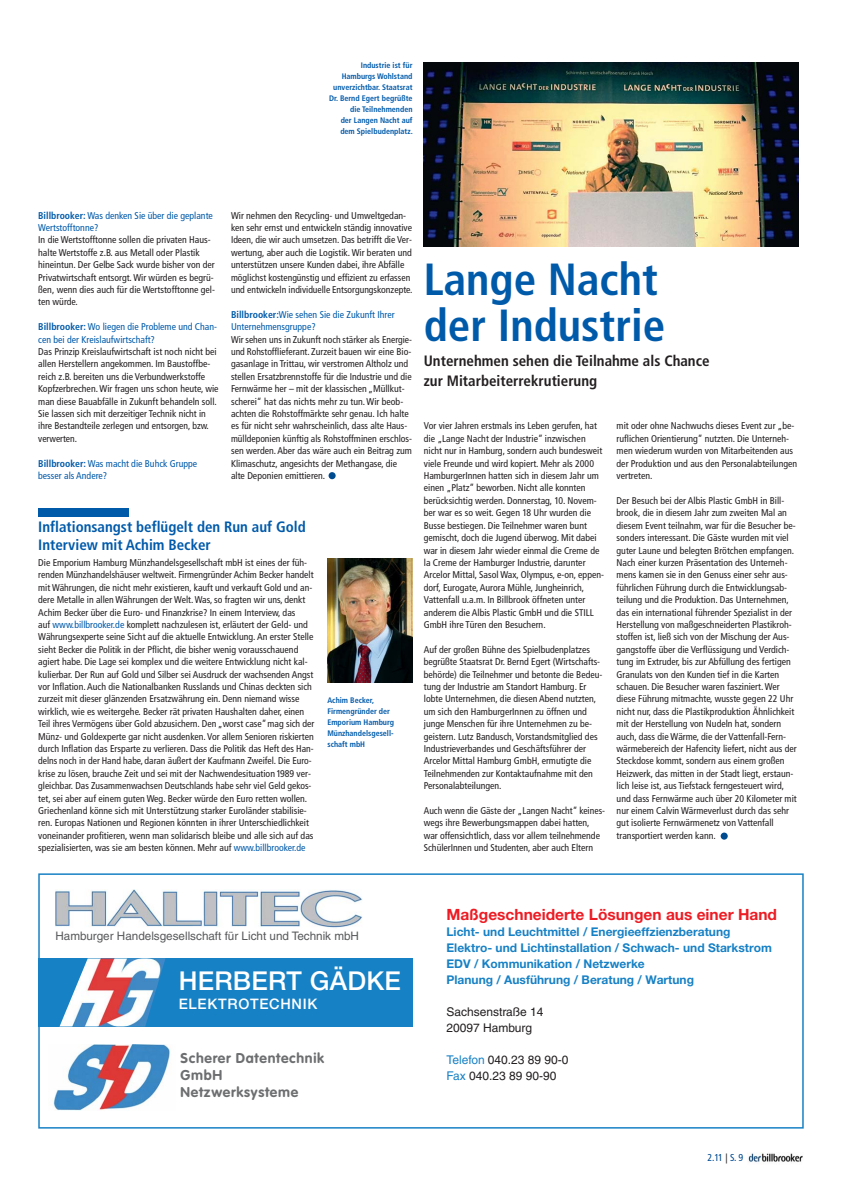
<style>
.page{position:relative;width:842px;height:1191px;background:#fff}
.page>*{position:absolute;margin:0;border:0;box-sizing:border-box;transform-origin:0 0}
.t1{font:700 condensed 45px/46px "Frutiger";color:#005aaa}
.t2{font:500 26px "Helvetica Neue";letter-spacing:.01em;color:#fff}
.t3{font:700 15.5px "Helvetica Neue";color:#ed1c24}
.t4{font:700 condensed 15px/20px "Frutiger";color:#231f20}
.t5{font:700 condensed 15px/18px "Frutiger";color:#005aaa}
.t6{font:500 14.5px "Helvetica Neue";letter-spacing:.05em;color:#fff}
.t7{font:700 14px/16.8px "VAG Rounded";letter-spacing:.05em;color:#6c6e70}
.t8{font:700 12px/16px "Helvetica Neue";color:#1781c5}
.t9{font:12px/16px "Helvetica";color:#231f20}
.t10{font:11.7px "Helvetica";color:#58595b}
.t11{font:condensed 10px "Frutiger";color:#004b90}
.t12{font:condensed 9.8px/12.4px "Frutiger";color:#231f20}
.t13{font:condensed 9.8px/12.4px "Frutiger";color:#005aaa}
.t14{font:700 condensed 8px/11px "Frutiger";color:#005aaa;text-align:right}
.s1{font-weight:700}
.s2{color:#005aaa}
.s3{color:#1781c5}
.s4{color:#231f20}
</style>
<div class="page">
<img style="left:424px;top:62px;width:374px;height:185px">
<img style="left:748px;top:1152px;width:55px;height:10px">
<div style="left:38px;top:873px;width:766px;height:255px;border:2px solid #1781c5"></div>
<div style="left:38px;top:958px;width:374px;height:68px;background:#1781c5"></div>
<img style="left:60px;top:958px;width:105px;height:68px">
<img style="left:55px;top:889px;width:307px;height:39px">
<img style="left:52px;top:1045px;width:118px;height:65px">
<div style="left:721px;top:832px;width:7px;height:7px;background:#004b90;border-radius:50%"></div>
<div style="left:38px;top:508px;width:91px;height:9px;background:#005aaa"></div>
<img style="left:328px;top:558px;width:84px;height:124px">
<div style="left:329px;top:472px;width:7px;height:7px;background:#004b90;border-radius:50%"></div>
<p class="t14" style="left:329px;top:61px;width:85px">Industrie ist für<br>Hamburgs Wohlstand unverzicht bar. Staatsrat<br>Dr. Bernd Egert begrüßte die Teilnehmenden<br>der Langen Nacht auf dem Spiel buden platz.</p>
<p class="t13" style="left:38px;top:210px;width:176px"><span class="s1">Billbrooker:</span> Was denken Sie über die geplante<br>Wertstofftonne?</p>
<p class="t12" style="left:38px;top:234px;width:178px">In die Wertstofftonne sollen die privaten Haus - halte Wertstoffe z.B. aus Metall oder Plastik hineintun. Der Gelbe Sack wurde bisher von der Privatwirtschaft entsorgt. Wir würden es begrü - ßen, wenn dies auch für die Wertstofftonne gel - ten würde.</p>
<p class="t13" style="left:38px;top:321px;width:180px"><span class="s1">Billbrooker:</span> Wo liegen die Probleme und Chan - cen bei der Kreislaufwirtschaft?</p>
<p class="t12" style="left:38px;top:346px;width:182px">Das Prinzip Kreislaufwirtschaft ist noch nicht bei allen Herstellern ange kommen. Im Baustoffbe - reich z.B. bereiten uns die Verbundwerkstoffe Kopfzerbrechen. Wir fragen uns schon heute, wie man diese Bauabfälle in Zukunft behandeln soll.<br>Sie lassen sich mit der zeitiger Technik nicht in ihre Bestandteile zerlegen und entsorgen, bzw. verwerten.</p>
<p class="t13" style="left:38px;top:458px;width:161px"><span class="s1">Billbrooker:</span> Was macht die Buhck Gruppe besser als Andere?</p>
<p class="t12" style="left:231px;top:210px;width:183px">Wir nehmen den Recycling- und Umweltgedan - ken sehr ernst und entwickeln ständig innovative Ideen, die wir auch umsetzen. Das betrifft die Ver - wertung, aber auch die Logistik. Wir bera ten und unterstützen unsere Kunden dabei, ihre Ab fälle möglichst kostengünstig und effizient zu er fas sen und entwickeln individuelle Entsor gungs konzepte.</p>
<p class="t13" style="left:231px;top:309px;width:165px"><span class="s1">Billbrooker:</span>Wie sehen Sie die Zukunft Ihrer<br>Unternehmensgruppe?</p>
<p class="t12" style="left:231px;top:334px;width:183px">Wir sehen uns in Zukunft noch stärker als Ener gie&shy;und Rohstofflieferant. Zurzeit bauen wir eine Bio - gasanlage in Trittau, wir verstromen Alt holz und stellen Ersatzbrennstoffe für die Industrie und die Fernwärme her – mit der klassi schen „Müllkut - scherei“ hat das nichts mehr zu tun. Wir beob - achten die Roh stoffmärkte sehr genau. Ich halte es für nicht sehr wahrscheinlich, dass alte Haus - mülldeponien künftig als Roh stoff minen erschlos - sen werden. Aber das wäre auch ein Beitrag zum Klima schutz, angesichts der Methan gase, die alte Deponien emittieren.</p>
<h3 class="t5" style="left:38px;top:518px;width:269px">Inflationsangst beflügelt den Run auf Gold<br>Interview mit Achim Becker</h3>
<p class="t12" style="left:38px;top:557px;width:278px">Die Emporium Hamburg Münzhandelsgesellschaft mbH ist eines der füh - renden Münzhandelshäuser weltweit. Firmengründer Achim Becker han delt mit Währungen, die nicht mehr existieren, kauft und verkauft Gold und an - dere Metalle in allen Währungen der Welt. Was, so fragten wir uns, denkt Achim Becker über die Euro- und Finanzkrise? In einem Interview, das<br>auf <span class="s2">www.billbrooker.de</span> komplett nachzulesen ist, erläutert der Geld- und Währungsexperte seine Sicht auf die aktuelle Entwicklung. An erster Stelle sieht Becker die Politik in der Pflicht, die bisher wenig vorausschau end agiert habe. Die Lage sei komplex und die weitere Entwicklung nicht kal - ku lierbar. Der Run auf Gold und Silber sei Ausdruck der wachsenden Angst vor Inflation. Auch die Nationalbanken Russlands und Chinas deckten sich zurzeit mit dieser glänzenden Ersatzwährung ein. Denn niemand wisse wirklich, wie es weitergehe. Becker rät privaten Haushalten daher, einen Teil ihres Vermögens über Gold abzusichern. Den „worst case”mag sich der Münz- und Goldexperte gar nicht ausdenken. Vor allem Senioren riskierten durch Inflation das Ersparte zu verlieren. Dass die Politik das Heft des Han - delns noch in der Hand habe, daran äußert der Kaufmann Zweifel. Die Euro - krise zu lösen, brauche Zeit und sei mit der Nachwendesituation 1989 ver - gleich bar. Das Zusammenwachsen Deutschlands habe sehr viel Geld ge kos&shy;tet, sei aber auf einem guten Weg. Becker würde den Euro ret ten wollen.<br>Grie chenland könne sich mit Unterstützung starker Euroländer stabilisie - ren. Europas Nationen und Regionen könnten in ihrer Unterschied lichkeit von einander profitieren, wenn man solidarisch bleibe und alle sich auf das spezialisierten, was sie am besten können. Mehr auf <span class="s2">www.billbrooker.de</span></p>
<p class="t14" style="left:327px;top:695px;width:68px;text-align:left">Achim Becker,<br>Firmengründer der<br>Emporium Hamburg<br>Münzhandelsgesell - schaft mbH</p>
<h1 class="t1" style="left:424px;top:259px;width:243px">Lange Nacht der Industrie</h1>
<h3 class="t4" style="left:424px;top:352px;width:287px">Unternehmen sehen die Teilnahme als Chance zur Mitarbeiterrekrutierung</h3>
<p class="t12" style="left:424px;top:420px;width:182px">Vor vier Jahren erstmals ins Leben gerufen, hat die „Lange Nacht der Industrie” inzwischen nicht nur in Hamburg, sondern auch bundesweit viele Freunde und wird kopiert. Mehr als 2000<br>HamburgerInnen hatten sich in diesem Jahr um einen „Platz” beworben. Nicht alle konnten berücksichtig werden. Donnerstag, 10. Novem - ber war es so weit. Gegen 18 Uhr wurden die Busse bestiegen. Die Teilnehmer waren bunt gemischt, doch die Jugend überwog. Mit dabei war in diesem Jahr wieder einmal die Creme de la Creme der Hamburger Industrie, darunter Arcelor Mittal, Sasol Wax, Olympus, e-on, eppen - dorf, Eurogate, Aurora Mühle, Jungheinrich, Vattenfall u.a.m. In Billbrook öffneten unter anderem die Albis Plastic GmbH und die STILL GmbH ihre Türen den Besuchern.</p>
<p class="t12" style="left:424px;top:644px;width:180px">Auf der großen Bühne des Spielbudenplatzes begrüßte Staatsrat Dr. Bernd Egert (Wirtschafts - behörde) die Teilnehmer und betonte die Be deu - tung der Industrie am Standort Hamburg. Er lobte Unternehmen, die diesen Abend nutzten, um sich den HamburgerInnen zu öffnen und junge Menschen für ihre Unternehmen zu be - geistern. Lutz Bandusch, Vorstandsmitglied des Industrieverbandes und Geschäftsführer der Arcelor Mittal Hamburg GmbH, ermutigte die Teilnehmenden zur Kontaktauf nahme mit den Personalabteilungen.</p>
<p class="t12" style="left:424px;top:805px;width:183px">Auch wenn die Gäste der „Langen Nacht” keines&shy;wegs ihre Bewerbungsmappen dabei hatten, war offensichtlich, dass vor allem teil nehmende SchülerInnen und Studenten, aber auch Eltern</p>
<p class="t12" style="left:617px;top:420px;width:182px">mit oder ohne Nachwuchs dieses Event zur „be - ruflichen Orientierung” nutzten. Die Unter neh - men wiederum wurden von Mit arbeitenden aus der Produktion und aus den Personal abtei lungen vertreten.</p>
<p class="t12" style="left:617px;top:495px;width:182px">Der Besuch bei der Albis Plastic GmbH in Bill - brook, die in diesem Jahr zum zweiten Mal an diesem Event teilnahm, war für die Besucher be - sonders interessant. Die Gäste wurden mit viel guter Laune und belegten Brötchen empfangen.<br>Nach einer kurzen Prä sentation des Unterneh - mens kamen sie in den Genuss einer sehr aus - führlichen Führung durch die Entwicklungs ab - teilung und die Produktion. Das Unternehmen, das ein international führen der Spezialist in der Herstellung von maßge schnei derten Plastik roh - stoffen ist, ließ sich von der Mischung der Aus - gangstoffe über die Ver flüssigung und Verdich - tung im Extruder, bis zur Abfüllung des fertigen Granulats von den Kunden tief in die Karten schau en. Die Besucher waren fasziniert. Wer diese Führung mitmachte, wusste gegen 22 Uhr nicht nur, dass die Plastikpro duktion Ähnlichkeit mit der Herstellung von Nudeln hat, sondern auch, dass die Wärme, die der Vatten fall-Fern - wärmebereich der Hafen city liefert, nicht aus der Steckdose kommt, son dern aus einem gro ßen Heizwerk, das mitten in der Stadt liegt, erstaun - lich leise ist, aus Tiefstack fernge steuert wird, und dass Fernwärme auch über 20 Kilo me ter mit nur einem Calvin Wärme v erlust durch das sehr gut isolierte Fern wärme netz von Vat ten fall transportiert werden kann.</p>
<p class="t10" style="left:55px;top:931px;width:305px">Hamburger Handelsgesellschaft für Licht und Technik mbH</p>
<h2 class="t2" style="left:179px;top:971px;width:224px">HERBERT GÄDKE</h2>
<h3 class="t6" style="left:179px;top:999px;width:140px">ELEKTROTECHNIK</h3>
<h3 class="t7" style="left:181px;top:1050px;width:145px">Scherer Datentechnik<br>GmbH<br>Netzwerksysteme</h3>
<h3 class="t3" style="left:446px;top:908px;width:332px">Maßgeschneiderte Lösungen aus einer Hand</h3>
<p class="t8" style="left:446px;top:924px;width:327px">Licht- und Leuchtmittel / Energieeffzienzberatung Elektro- und Lichtinstallation / Schwach- und Starkstrom EDV / Kommunikation / Netzwerke<br>Planung / Ausführung / Beratung / Wartung</p>
<p class="t9" style="left:446px;top:1004px;width:99px">Sachsenstraße 14<br>20097 Hamburg</p>
<p class="t9" style="left:446px;top:1052px;width:124px"><span class="s3">Telefon</span> 040.23 89 90-0<br><span class="s3">Fax</span> 040.23 89 90-90</p>
<p class="t11" style="left:707px;top:1153px;width:37px">2.11 <span class="s4">|</span> S. 9</p>
</div>
